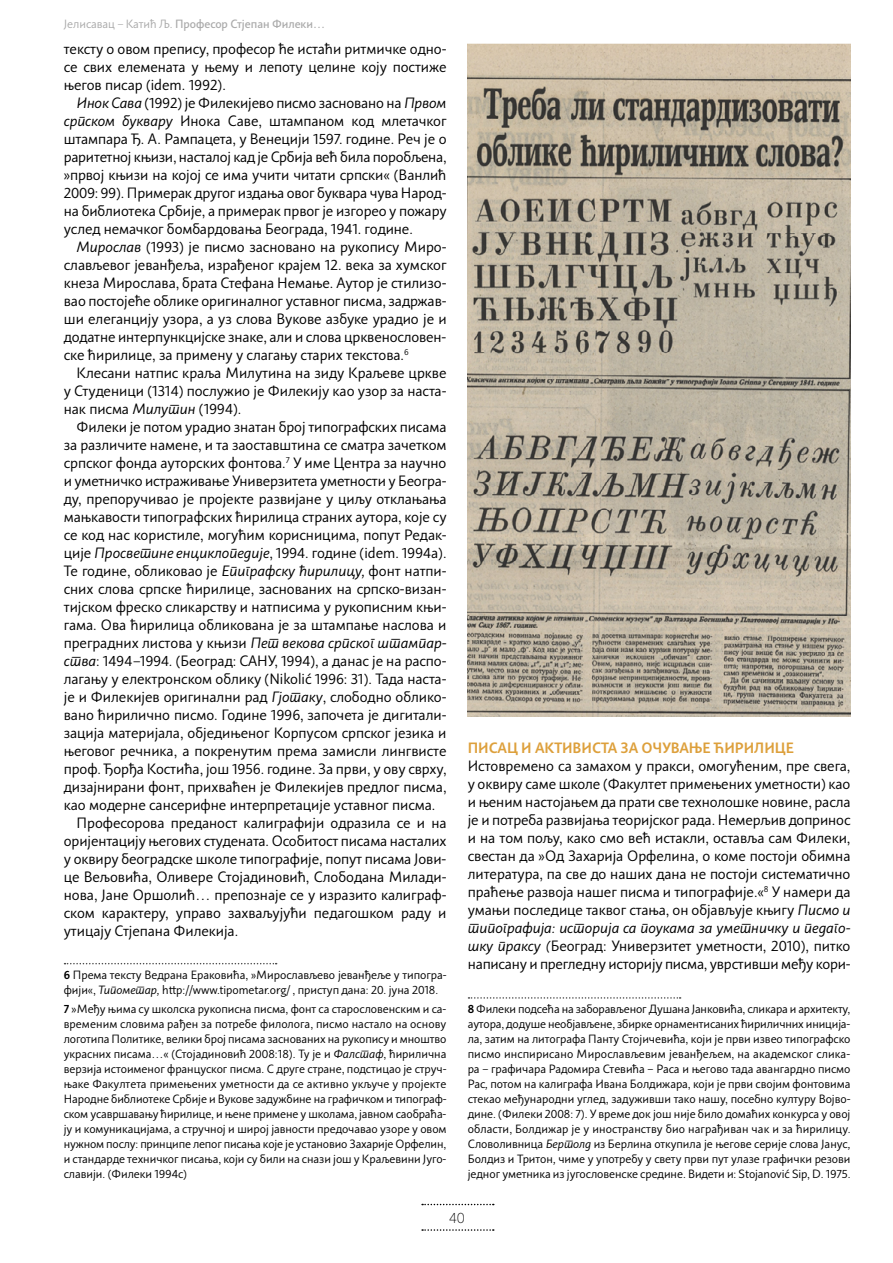
<style>
.page{position:relative;width:893px;height:1263px;background:#fff}
.page>*{position:absolute;margin:0;border:0;box-sizing:border-box;transform-origin:0 0}
.t1{font:15px/18px "Plusquam Sans LCG";color:#000;text-align:justify}
.t2{font:italic 15px "Plusquam Sans LCG";color:#000}
.t3{font:700 15px "Plusquam Sans LCG";color:#dda03c}
.t4{font:200 15px "Plusquam Sans LCG";color:#000}
.t5{font:12px/15px "Plusquam Sans LCG";color:#000;text-align:justify}
.t6{font:500 12px "Plusquam Sans LCG";color:#aaa}
.s1{font-weight:400}
.s2{font-weight:400;font-style:italic}
.s3{font-style:italic}
.s4{font-style:normal}
.s5{font-weight:700}
</style>
<div class="page">
<svg style="left:422px;top:1229px;width:72px;height:2px"></svg>
<svg style="left:422px;top:1204px;width:72px;height:1px"></svg>
<svg style="left:65px;top:963px;width:212px;height:1px"></svg>
<svg style="left:468px;top:997px;width:213px;height:2px"></svg>
<img style="left:468px;top:43px;width:382px;height:673px">
<p class="t6" style="left:64px;top:16px;width:263px"><span class="s1">Јелисавац</span> <span class="s2">–</span> <span class="s1">Катић Љ.</span> Професор Стјепан Филеки…</p>
<p class="t1" style="left:64px;top:40px;width:384px">тексту о овом препису, професор ће истаћи ритмичке одно&shy;се свих елемената у њему и лепоту целине коју постиже његов писар (idem. 1992).</p>
<p class="t1" style="left:64px;top:94px;width:384px;text-indent:13px"><span class="s3">Инок Сава</span> (1992) је Филекијево писмо засновано на <span class="s3">Првом српском буквару</span> Инока Саве, штампаном код млетачког штампара Ђ. А. Рампацета, у Венецији 1597. године. Реч је о раритетној књизи, насталој кад је Србија већ била поробљена, »првој књизи на којој се има учити читати српски« (Ванлић 2009: 99). Примерак другог издања овог буквара чува Народ&shy;на библиотека Србије, а примерак првог је изгорео у пожару услед немачког бомбардовања Београда, 1941. године.</p>
<p class="t1" style="left:64px;top:238px;width:384px;text-indent:13px"><span class="s3">Мирослав</span> (1993) је писмо засновано на рукопису Миро&shy;слављевог јеванђеља, израђеног крајем 12. века за хумског кнеза Мирослава, брата Стефана Немање. Аутор је стилизо&shy;вао постојеће облике оригиналног уставног писма, задржав&shy;ши елеганцију узора, а уз слова Вукове азбуке урадио је и додатне интерпункцијске знаке, али и слова црквенословен&shy;ске ћирилице, за примену у слагању старих текстова.<sup>6</sup></p>
<p class="t1" style="left:64px;top:364px;width:384px;text-indent:13px">Клесани натпис краља Милутина на зиду Краљеве цркве у Студеници (1314) послужио је Филекију као узор за наста&shy;нак писма <span class="s3">Милутин</span> (1994).</p>
<p class="t1" style="left:77px;top:418px;width:371px">Филеки је потом урадио знатан број типографских писама</p>
<p class="t1" style="left:64px;top:436px;width:384px">за различите намене, и та заоставштина се сматра зачетком</p>
<p class="t1" style="left:64px;top:454px;width:384px">српског фонда ауторских фонтова.<sup>7</sup> У име Центра за научно</p>
<p class="t1" style="left:64px;top:472px;width:384px">и уметничко истраживање Универзитета уметности у Београ-</p>
<p class="t1" style="left:64px;top:490px;width:384px">ду, препоручивао је пројекте развијане у циљу отклањања</p>
<p class="t1" style="left:64px;top:508px;width:384px">мањкавости типографских ћирилица страних аутора, које су</p>
<p class="t1" style="left:64px;top:526px;width:384px">се код нас користиле, могућим корисницима, попут Редак-</p>
<p class="t1" style="left:64px;top:544px;width:384px">ције <span class="s3">Просветине енциклопедије</span>, 1994. године (idem. 1994a).</p>
<p class="t1" style="left:64px;top:562px;width:384px">Те године, обликовао је <span class="s3">Епиграфску ћирилицу,</span> фонт натпи-</p>
<p class="t1" style="left:64px;top:580px;width:384px">сних слова српске ћирилице, заснованих на српско-визан-</p>
<p class="t1" style="left:64px;top:598px;width:384px">тијском фреско сликарству и натписима у рукописним књи-</p>
<p class="t1" style="left:64px;top:616px;width:384px">гама. Ова ћирилица обликована је за штампање наслова и</p>
<p class="t2" style="left:64px;top:633px;width:384px"><span class="s4">преградних листова у књизи</span> Пет векова српског штампар-</p>
<p class="t1" style="left:64px;top:652px;width:384px"><span class="s3">ства</span>: 1494–1994<span class="s3">.</span> (Београд: САНУ, 1994), а данас је на распо-</p>
<p class="t1" style="left:64px;top:670px;width:384px">лагању у електронском облику (Nikolić 1996: 31). Тада наста-</p>
<p class="t1" style="left:64px;top:688px;width:384px">је и Филекијев оригинални рад <span class="s3">Гјотаку</span>, слободно облико-</p>
<p class="t1" style="left:64px;top:706px;width:384px">вано ћирилично писмо. Године 1996, започета је дигитали-</p>
<p class="t1" style="left:64px;top:724px;width:384px">зација материјала, обједињеног Корпусом српског језика и</p>
<p class="t1" style="left:64px;top:742px;width:384px">његовог речника, а покренутим према замисли лингвисте</p>
<p class="t1" style="left:64px;top:760px;width:384px">проф. Ђорђа Костића, још 1956. године. За први, у ову сврху,</p>
<p class="t1" style="left:64px;top:778px;width:384px">дизајнирани фонт, прихваћен је Филекијев предлог писма,</p>
<p class="t1" style="left:64px;top:796px;width:373px">као модерне сансерифне интерпретације уставног писма.</p>
<p class="t1" style="left:77px;top:814px;width:371px">Професорова преданост калиграфији одразила се и на</p>
<p class="t1" style="left:64px;top:832px;width:384px">оријентацију његових студената. Особитост писама насталих</p>
<p class="t1" style="left:64px;top:850px;width:384px">у оквиру београдске школе типографије, попут писама Јови-</p>
<p class="t1" style="left:64px;top:868px;width:384px">це Вељовића, Оливере Стојадиновић, Слободана Милади-</p>
<p class="t1" style="left:64px;top:886px;width:384px">нова, Јане Оршолић… препознаје се у изразито калиграф-</p>
<p class="t1" style="left:64px;top:904px;width:384px">ском карактеру, управо захваљујући педагошком раду и</p>
<p class="t1" style="left:64px;top:922px;width:176px">утицају Стјепана Филекија.</p>
<p class="t5" style="left:64px;top:967px;width:384px"><span class="s5">6</span> Према тексту Ведрана Ераковића, »Мирослављево јеванђеље у типогра&shy;фији«, <span class="s3">Типометар,</span> http://www.tipometar.org/ , приступ дана: 20. јуна 2018.</p>
<p class="t5" style="left:64px;top:1001px;width:384px"><span class="s5">7</span> »Међу њима су школска рукописна писма, фонт са старословенским и са&shy;временим словима рађен за потребе филолога, писмо настало на основу логотипа Политике, велики број писама заснованих на рукопису и мноштво украсних писама…« (Стојадиновић 2008:18). Ту је и <span class="s3">Фалстаф</span>, ћирилична верзија истоименог француског писма. С друге стране, подстицао је струч&shy;њаке Факултета примењених уметности да се активно укључе у пројекте Народне библиотеке Србије и Вукове задужбине на графичком и типограф&shy;ском усавршавању ћирилице, и њене примене у школама, јавном саобраћа&shy;ју и комуникацијама, а стручној и широј јавности предочавао узоре у овом нужном послу: принципе лепог писања које је установио Захарије Орфелин, и стандарде техничког писања, који су били на снази још у Краљевини Југо&shy;славији. (Филеки 1994c)</p>
<p class="t3" style="left:468px;top:739px;width:328px">ПИСАЦ И АКТИВИСТА ЗА ОЧУВАЊЕ ЋИРИЛИЦЕ</p>
<p class="t1" style="left:468px;top:757px;width:384px">Истовремено са замахом у пракси, омогућеним, пре свега, у оквиру саме школе (Факултет примењених уметности) као и њеним настојањем да прати све технолошке новине, расла је и потреба развијања теоријског рада. Немерљив допринос и на том пољу, како смо већ истакли, оставља сам Филеки, свестан да »Од Захарија Орфелина, о коме постоји обимна литература, па све до наших дана не постоји систематично праћење развоја нашег писма и типографије.«<sup>8</sup> У намери да умањи последице таквог стања, он објављује књигу <span class="s3">Писмо и типографија: историја са поукама за уметничку и педаго&shy;шку праксу (</span>Београд: Универзитет уметности, 2010), питко написану и прегледну историју писма, уврстивши међу кори-</p>
<p class="t5" style="left:468px;top:1001px;width:384px"><span class="s5">8</span> Филеки подсећа на заборављеног Душана Јанковића, сликара и архитекту, аутора, додуше необјављене, збирке орнаментисаних ћириличних иниција&shy;ла, затим на литографа Панту Стојичевића, који је први извео типографско писмо инспирисано Мирослављевим јеванђељем, на академског слика&shy;ра – графичара Радомира Стевића – Раса и његово тада авангардно писмо Рас<span class="s3">,</span> потом на калиграфа Ивана Болдижара, који је први својим фонтовима стекао међународни углед, задуживши тако нашу, посебно културу Војво&shy;дине. (Филеки 2008: 7). У време док још није било домаћих конкурса у овој области, Болдижар је у иностранству био награђиван чак и за ћирилицу.<br>Словоливница <span class="s3">Бертолд</span> из Берлина откупила је његове серије слова Јанус<span class="s3">, </span>Болдиз и Тритон<span class="s3">,</span> чиме у употребу у свету први пут улазе графички резови једног уметника из југословенске средине. Видети и: Stojanović Sip, D. 1975.</p>
<p class="t4" style="left:449px;top:1208px;width:17px">40</p>
</div>
